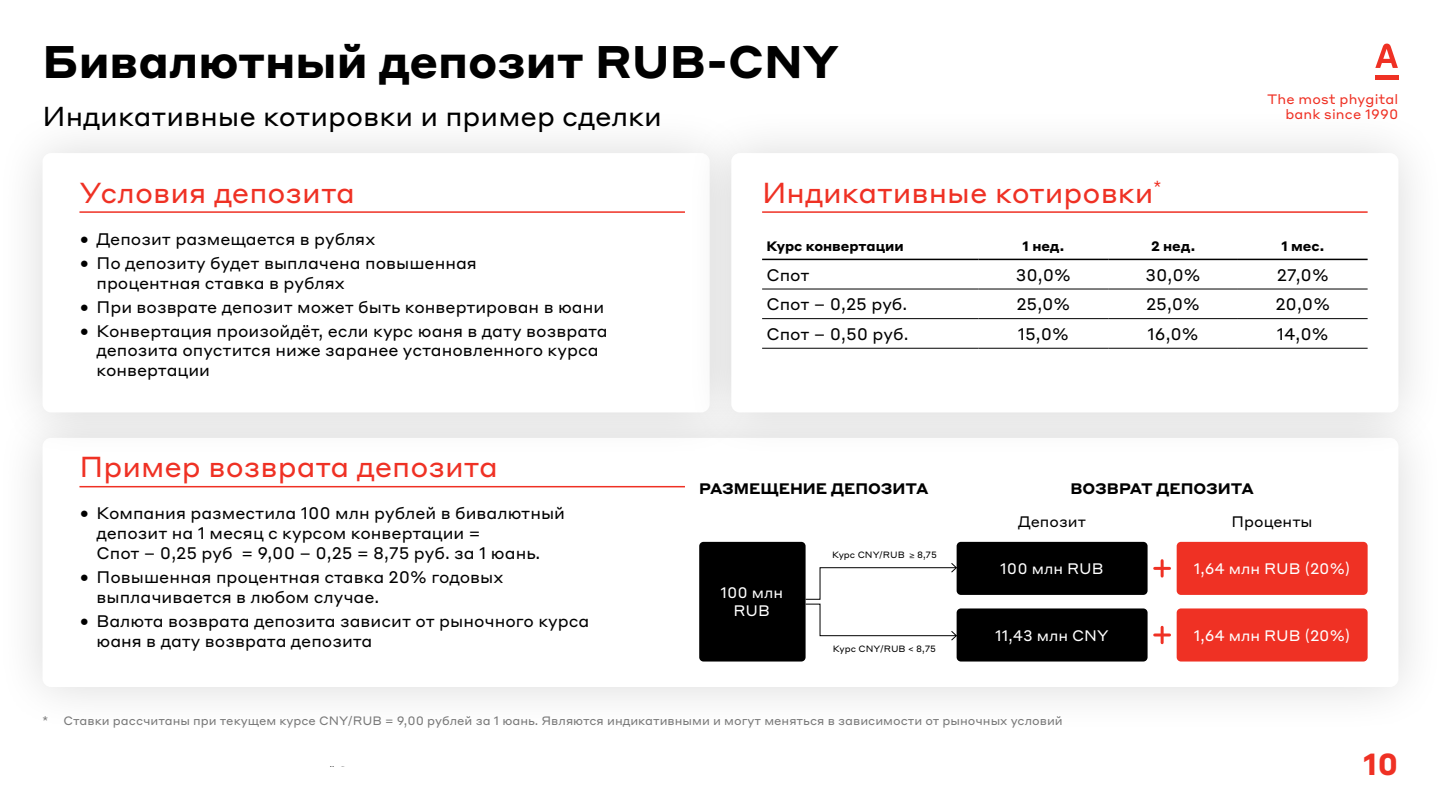
<style>
.page{position:relative;width:1441px;height:810px;background:#fff}
.page>*{position:absolute;margin:0;border:0;box-sizing:border-box;transform-origin:0 0}
.t1{font:700 45px "Styrene ALC";color:#000}
.t2{font:700 30px "Styrene ALC";color:#ef3124}
.t3{font:28.5px "Styrene ALC";color:#ef3124}
.t4{font:27px "Styrene ALC";color:#000}
.t5{font:16.5px/19.8px "Styrene ALC";color:#000}
.t6{font:15px/18px "Styrene ALC";color:#fff;text-align:center}
.t7{font:700 15px "Styrene ALC";color:#000}
.t8{font:15px "Styrene ALC";color:#000}
.t9{font:700 13.5px "Styrene ALC";color:#000}
.t10{font:13.5px/15px "Styrene ALC";letter-spacing:.01em;color:#ef3124;text-align:right}
.t11{font:12px "Styrene ALC";color:#797979}
.t12{font:9px "Styrene ALC";color:#000}
.s1{font-family:"Sero Pro"}
</style>
<div class="page">
<div style="left:0;top:390px;width:1440px;height:345px;background:#fafafa"></div>
<div style="left:43px;top:438px;width:1355px;height:249px;background:#fff;border-radius:9px"></div>
<div style="left:0;top:106px;width:757px;height:354px;background:#000;opacity:.15"></div>
<div style="left:43px;top:153px;width:666px;height:259px;background:#fff;border-radius:9px"></div>
<div style="left:683px;top:106px;width:757px;height:354px;background:#000;opacity:.15"></div>
<div style="left:731px;top:153px;width:667px;height:259px;background:#fff;border-radius:9px"></div>
<hr style="left:79px;top:211px;width:606px;height:2px;background:#ef3124">
<hr style="left:79px;top:486px;width:606px;height:1px;background:#ef3124">
<hr style="left:762px;top:211px;width:605px;height:2px;background:#ef3124">
<hr style="left:762px;top:289px;width:216px;height:1px;background:#000">
<hr style="left:978px;top:289px;width:130px;height:1px;background:#000">
<hr style="left:1108px;top:289px;width:129px;height:1px;background:#000">
<hr style="left:1237px;top:289px;width:130px;height:1px;background:#000">
<hr style="left:762px;top:318px;width:216px;height:1px;background:#000">
<hr style="left:978px;top:318px;width:130px;height:1px;background:#000">
<hr style="left:1108px;top:318px;width:129px;height:1px;background:#000">
<hr style="left:1237px;top:318px;width:130px;height:1px;background:#000">
<hr style="left:762px;top:348px;width:216px;height:1px;background:#000">
<hr style="left:978px;top:348px;width:130px;height:1px;background:#000">
<hr style="left:1108px;top:348px;width:129px;height:1px;background:#000">
<hr style="left:1237px;top:348px;width:130px;height:1px;background:#000">
<hr style="left:762px;top:259px;width:216px;height:1px;background:#000">
<hr style="left:978px;top:259px;width:130px;height:1px;background:#000">
<hr style="left:1108px;top:259px;width:129px;height:1px;background:#000">
<hr style="left:1237px;top:259px;width:130px;height:1px;background:#000">
<div style="left:699px;top:542px;width:106px;height:120px;background:#000;border-radius:4px"></div>
<div style="left:956px;top:542px;width:191px;height:53px;background:#000;border-radius:4px"></div>
<div style="left:1176px;top:542px;width:191px;height:53px;background:#ef3124;border-radius:4px"></div>
<div style="left:956px;top:608px;width:191px;height:54px;background:#000;border-radius:4px"></div>
<div style="left:1176px;top:608px;width:191px;height:54px;background:#ef3124;border-radius:4px"></div>
<hr style="left:1160px;top:561px;width:3px;height:15px;background:#ef3124">
<hr style="left:1154px;top:567px;width:15px;height:3px;background:#ef3124">
<hr style="left:1160px;top:627px;width:3px;height:16px;background:#ef3124">
<hr style="left:1154px;top:634px;width:15px;height:3px;background:#ef3124">
<svg style="left:805px;top:563px;width:151px;height:78px"></svg>
<div style="left:1374px;top:75px;width:24px;height:5px;background:#ef3124"></div>
<svg style="left:1375px;top:44px;width:22px;height:24px"></svg>
<h1 class="t1" style="left:43px;top:23px;width:797px">Бивалютный депозит RUB-CNY</h1>
<h3 class="t4" style="left:43px;top:93px;width:621px">Индикативные котировки и пример сделки</h3>
<h3 class="t3" style="left:79px;top:169px;width:277px">Условия депозита</h3>
<h3 class="t3" style="left:762px;top:169px;width:401px">Индикативные котировки<sup>*</sup></h3>
<p class="t10" style="left:1266px;top:90px;width:133px">The most phygital bank since 1990</p>
<p class="t5" style="left:79px;top:228px;width:297px">• Депозит размещается в рублях</p>
<p class="t5" style="left:96px;top:252px;width:382px;text-indent:-17px">• По депозиту будет выплачена повышенная процентная ставка в рублях</p>
<p class="t5" style="left:79px;top:295px;width:526px">• При возврате депозит может быть конвертирован в юани</p>
<p class="t5" style="left:96px;top:320px;width:513px;text-indent:-17px">• Конвертация произойдёт, если курс юаня в дату возврата депозита опустится ниже заранее установленного курса конвертации</p>
<h3 class="t3" style="left:79px;top:443px;width:420px">Пример возврата депозита</h3>
<p class="t5" style="left:96px;top:502px;width:470px;text-indent:-17px">• Компания разместила 100 млн рублей в бивалютный депозит на 1 месяц с курсом конвертации =<br>Спот – 0,25 руб = 9,00 – 0,25 = 8,75 руб. за 1 юань.</p>
<p class="t5" style="left:96px;top:566px;width:408px;text-indent:-17px">• Повышенная процентная ставка 20% годовых выплачивается в любом случае.</p>
<p class="t5" style="left:96px;top:610px;width:494px;text-indent:-17px">• Валюта возврата депозита зависит от рыночного курса юаня в дату возврата депозита</p>
<p class="t9" style="left:766px;top:234px;width:139px">Курс конвертации</p>
<p class="t9" style="left:1022px;top:234px;width:43px">1 нед.</p>
<p class="t9" style="left:1150px;top:234px;width:46px">2 нед.</p>
<p class="t9" style="left:1281px;top:234px;width:44px">1 мес.</p>
<p class="t5" style="left:766px;top:263px;width:45px">Спот</p>
<p class="t5" style="left:1015px;top:263px;width:56px">30,0%</p>
<p class="t5" style="left:1145px;top:263px;width:56px">30,0%</p>
<p class="t5" style="left:1276px;top:263px;width:54px">27,0%</p>
<p class="t5" style="left:766px;top:293px;width:142px">Спот – 0,25 руб.</p>
<p class="t5" style="left:1016px;top:293px;width:55px">25,0%</p>
<p class="t5" style="left:1145px;top:293px;width:55px">25,0%</p>
<p class="t5" style="left:1275px;top:293px;width:56px">20,0%</p>
<p class="t5" style="left:766px;top:323px;width:144px">Спот – 0,50 руб.</p>
<p class="t5" style="left:1017px;top:323px;width:53px">15,0%</p>
<p class="t5" style="left:1147px;top:323px;width:53px">16,0%</p>
<p class="t5" style="left:1276px;top:323px;width:53px">14,0%</p>
<p class="t7" style="left:699px;top:475px;width:231px">РАЗМЕЩЕНИЕ ДЕПОЗИТА</p>
<p class="t7" style="left:1070px;top:475px;width:185px">ВОЗВРАТ ДЕПОЗИТА</p>
<p class="t8" style="left:1231px;top:509px;width:82px">Проценты</p>
<p class="t12" style="left:832px;top:547px;width:106px">Курс CNY/RUB <span class="s1">≥</span> 8,75</p>
<p class="t8" style="left:1018px;top:509px;width:69px">Депозит</p>
<p class="t6" style="left:1000px;top:559px;width:105px">100 млн RUB</p>
<p class="t6" style="left:1193px;top:559px;width:158px">1,64 млн RUB (20%)</p>
<p class="t6" style="left:720px;top:583px;width:64px">100 млн<br>RUB</p>
<p class="t12" style="left:832px;top:641px;width:105px">Курс CNY/RUB &lt; 8,75</p>
<p class="t6" style="left:995px;top:625px;width:115px">11,43 млн CNY</p>
<p class="t6" style="left:1193px;top:625px;width:158px">1,64 млн RUB (20%)</p>
<p class="t11" style="left:43px;top:711px;width:1021px">* Ставки рассчитаны при текущем курсе CNY/RUB = 9,00 рублей за 1 юань. Являются индикативными и могут меняться в зависимости от рыночных условий</p>
<h2 class="t2" style="left:1362px;top:739px;width:37px">10</h2>
</div>
